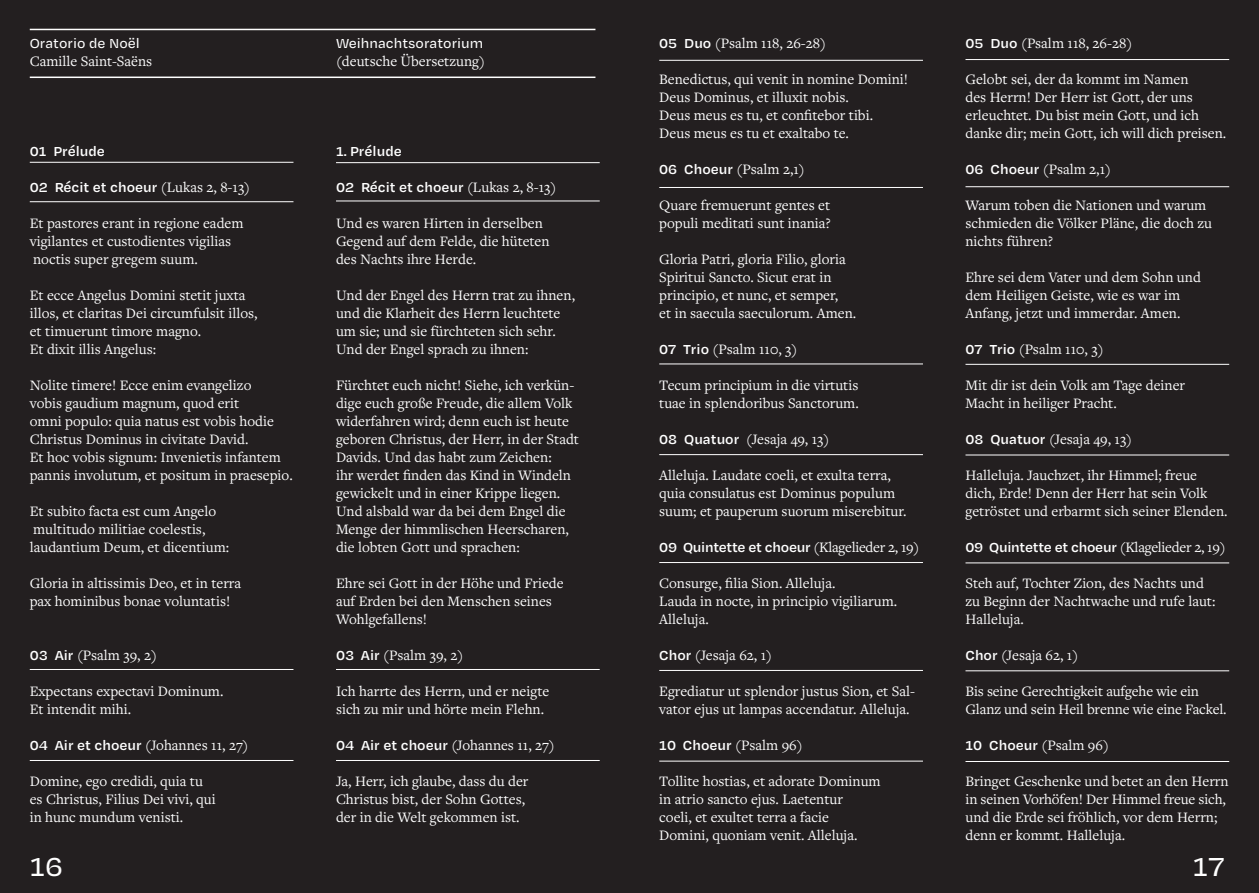
<style>
.page{position:relative;width:1259px;height:893px;background:#231f20}
.page>*{position:absolute;margin:0;border:0;box-sizing:border-box;transform-origin:0 0}
.t1{font:500 30px "Degular Text";color:#fff}
.t2{font:15px/18px "Freight Text Pro";color:#fff}
.t3{font:600 15px "Degular Text";color:#fff}
.t4{font:600 15px "Degular Text";letter-spacing:-.02em;color:#fff}
.t5{font:500 15px "Degular Text";color:#fff}
.s1{font-family:"Freight Text Pro";font-weight:400}
.s2{font-family:"Degular Text";font-weight:600}
</style>
<div class="page">
<hr style="left:30px;top:77px;width:565px;height:1px;background:#fff">
<hr style="left:30px;top:29px;width:565px;height:1px;background:#fff">
<hr style="left:30px;top:162px;width:263px;height:1px;background:#fff">
<hr style="left:336px;top:162px;width:264px;height:1px;background:#fff">
<hr style="left:30px;top:201px;width:263px;height:1px;background:#fff">
<hr style="left:336px;top:201px;width:264px;height:1px;background:#fff">
<hr style="left:30px;top:669px;width:263px;height:1px;background:#fff">
<hr style="left:336px;top:669px;width:264px;height:1px;background:#fff">
<hr style="left:336px;top:760px;width:264px;height:1px;background:#fff">
<hr style="left:30px;top:760px;width:263px;height:1px;background:#fff">
<hr style="left:659px;top:60px;width:264px;height:1px;background:#fff">
<hr style="left:965px;top:59px;width:264px;height:1px;background:#fff">
<hr style="left:659px;top:187px;width:264px;height:1px;background:#fff">
<hr style="left:965px;top:186px;width:264px;height:1px;background:#fff">
<hr style="left:659px;top:364px;width:264px;height:1px;background:#fff">
<hr style="left:659px;top:454px;width:264px;height:1px;background:#fff">
<hr style="left:659px;top:562px;width:264px;height:1px;background:#fff">
<hr style="left:659px;top:670px;width:264px;height:1px;background:#fff">
<hr style="left:659px;top:761px;width:264px;height:1px;background:#fff">
<hr style="left:965px;top:364px;width:264px;height:1px;background:#fff">
<hr style="left:965px;top:455px;width:264px;height:1px;background:#fff">
<hr style="left:965px;top:562px;width:264px;height:1px;background:#fff">
<hr style="left:965px;top:670px;width:264px;height:1px;background:#fff">
<hr style="left:965px;top:761px;width:264px;height:1px;background:#fff">
<p class="t5" style="left:30px;top:33px;width:112px">Oratorio de Noël</p>
<p class="t2" style="left:30px;top:51px;width:124px">Camille Saint-Saëns</p>
<p class="t3" style="left:30px;top:141px;width:77px">01 Prélude</p>
<p class="t3" style="left:30px;top:177px;width:222px">02 Récit et choeur <span class="s1">(Lukas 2, 8-13)</span></p>
<p class="t2" style="left:30px;top:213px;width:215px">Et pastores erant in regione eadem vigilantes et custodientes vigilias noctis super gregem suum.</p>
<p class="t2" style="left:30px;top:285px;width:229px">Et ecce Angelus Domini stetit juxta illos, et claritas Dei circumfulsit illos, et timuerunt timore magno.<br>Et dixit illis Angelus:</p>
<p class="t2" style="left:30px;top:375px;width:264px">Nolite timere! Ecce enim evangelizo<br>vobis gaudium magnum, quod erit<br>omni populo: quia natus est vobis hodie Christus Dominus in civitate David.<br>Et hoc vobis signum: Invenietis infantem pannis involutum, et positum in praesepio.</p>
<p class="t2" style="left:30px;top:501px;width:201px">Et subito facta est cum Angelo multitudo militiae coelestis, laudantium Deum, et dicentium:</p>
<p class="t2" style="left:30px;top:573px;width:213px">Gloria in altissimis Deo, et in terra pax hominibus bonae voluntatis!</p>
<p class="t2" style="left:30px;top:645px;width:129px"><span class="s2">03 Air</span> (Psalm 39, 2)</p>
<p class="t2" style="left:30px;top:681px;width:195px">Expectans expectavi Dominum.<br>Et intendit mihi.</p>
<p class="t2" style="left:30px;top:735px;width:220px"><span class="s2">04 Air et choeur</span> (Johannes 11, 27)</p>
<p class="t2" style="left:30px;top:771px;width:187px">Domine, ego credidi, quia tu es Christus, Filius Dei vivi, qui in hunc mundum venisti.</p>
<p class="t5" style="left:336px;top:33px;width:149px">Weihnachtsoratorium</p>
<p class="t2" style="left:336px;top:51px;width:150px">(deutsche Übersetzung)</p>
<p class="t3" style="left:336px;top:141px;width:67px">1. Prélude</p>
<p class="t3" style="left:336px;top:177px;width:222px">02 Récit et choeur <span class="s1">(Lukas 2, 8-13)</span></p>
<p class="t2" style="left:336px;top:213px;width:215px">Und es waren Hirten in derselben<br>Gegend auf dem Felde, die hüteten des Nachts ihre Herde.</p>
<p class="t2" style="left:336px;top:285px;width:240px">Und der Engel des Herrn trat zu ihnen, und die Klarheit des Herrn leuchtete um sie; und sie fürchteten sich sehr.<br>Und der Engel sprach zu ihnen:</p>
<p class="t2" style="left:336px;top:375px;width:245px">Fürchtet euch nicht! Siehe, ich verkün&shy;dige euch große Freude, die allem Volk widerfahren wird; denn euch ist heute geboren Christus, der Herr, in der Stadt Davids. Und das habt zum Zeichen:<br>ihr werdet finden das Kind in Windeln gewickelt und in einer Krippe liegen.<br>Und alsbald war da bei dem Engel die Menge der himmlischen Heerscharen, die lobten Gott und sprachen:</p>
<p class="t2" style="left:336px;top:573px;width:229px">Ehre sei Gott in der Höhe und Friede auf Erden bei den Menschen seines<br>Wohlgefallens!</p>
<p class="t2" style="left:336px;top:645px;width:129px"><span class="s2">03 Air</span> (Psalm 39, 2)</p>
<p class="t2" style="left:336px;top:681px;width:215px">Ich harrte des Herrn, und er neigte sich zu mir und hörte mein Flehn.</p>
<p class="t2" style="left:336px;top:735px;width:220px"><span class="s2">04 Air et choeur</span> (Johannes 11, 27)</p>
<p class="t2" style="left:336px;top:771px;width:194px">Ja, Herr, ich glaube, dass du der<br>Christus bist, der Sohn Gottes, der in die Welt gekommen ist.</p>
<p class="t2" style="left:659px;top:33px;width:168px"><span class="s2">05 Duo</span> (Psalm 118, 26-28)</p>
<p class="t2" style="left:659px;top:69px;width:250px">Benedictus, qui venit in nomine Domini!<br>Deus Dominus, et illuxit nobis.<br>Deus meus es tu, et confitebor tibi.<br>Deus meus es tu et exaltabo te.</p>
<p class="t2" style="left:659px;top:159px;width:147px"><span class="s2">06 Choeur</span> (Psalm 2,1)</p>
<p class="t2" style="left:659px;top:195px;width:173px">Quare fremuerunt gentes et populi meditati sunt inania?</p>
<p class="t2" style="left:659px;top:249px;width:198px">Gloria Patri, gloria Filio, gloria<br>Spiritui Sancto. Sicut erat in principio, et nunc, et semper,<br>et in saecula saeculorum. Amen.</p>
<p class="t2" style="left:659px;top:339px;width:140px"><span class="s2">07 Trio</span> (Psalm 110, 3)</p>
<p class="t2" style="left:659px;top:375px;width:201px">Tecum principium in die virtutis tuae in splendoribus Sanctorum.</p>
<p class="t2" style="left:659px;top:429px;width:172px"><span class="s2">08 Quatuor</span> (Jesaja 49, 13)</p>
<p class="t2" style="left:659px;top:465px;width:249px">Alleluja. Laudate coeli, et exulta terra, quia consulatus est Dominus populum suum; et pauperum suorum miserebitur.</p>
<p class="t4" style="left:659px;top:537px;width:262px">09 Quintette et choeur <span class="s1">(Klagelieder 2, 19)</span></p>
<p class="t2" style="left:659px;top:573px;width:239px">Consurge, filia Sion. Alleluja.<br>Lauda in nocte, in principio vigiliarum.<br>Alleluja.</p>
<p class="t2" style="left:659px;top:645px;width:114px"><span class="s2">Chor</span> (Jesaja 62, 1)</p>
<p class="t2" style="left:659px;top:681px;width:257px">Egrediatur ut splendor justus Sion, et Sal&shy;vator ejus ut lampas accendatur. Alleluja.</p>
<p class="t2" style="left:659px;top:735px;width:145px"><span class="s2">10 Choeur</span> (Psalm 96)</p>
<p class="t2" style="left:659px;top:771px;width:223px">Tollite hostias, et adorate Dominum in atrio sancto ejus. Laetentur<br>coeli, et exultet terra a facie Domini, quoniam venit. Alleluja.</p>
<p class="t2" style="left:965px;top:33px;width:168px"><span class="s2">05 Duo</span> (Psalm 118, 26-28)</p>
<p class="t2" style="left:965px;top:69px;width:262px">Gelobt sei, der da kommt im Namen<br>des Herrn! Der Herr ist Gott, der uns erleuchtet. Du bist mein Gott, und ich danke dir; mein Gott, ich will dich preisen.</p>
<p class="t2" style="left:965px;top:159px;width:147px"><span class="s2">06 Choeur</span> (Psalm 2,1)</p>
<p class="t2" style="left:965px;top:195px;width:248px">Warum toben die Nationen und warum schmieden die Völker Pläne, die doch zu nichts führen?</p>
<p class="t2" style="left:965px;top:267px;width:237px">Ehre sei dem Vater und dem Sohn und dem Heiligen Geiste, wie es war im<br>Anfang, jetzt und immerdar. Amen.</p>
<p class="t2" style="left:965px;top:339px;width:140px"><span class="s2">07 Trio</span> (Psalm 110, 3)</p>
<p class="t2" style="left:965px;top:375px;width:221px">Mit dir ist dein Volk am Tage deiner<br>Macht in heiliger Pracht.</p>
<p class="t2" style="left:965px;top:429px;width:168px"><span class="s2">08 Quatuor</span> (Jesaja 49, 13)</p>
<p class="t2" style="left:965px;top:465px;width:264px">Halleluja. Jauchzet, ihr Himmel; freue dich, Erde! Denn der Herr hat sein Volk getröstet und erbarmt sich seiner Elenden.</p>
<p class="t4" style="left:965px;top:537px;width:262px">09 Quintette et choeur <span class="s1">(Klagelieder 2, 19)</span></p>
<p class="t2" style="left:965px;top:573px;width:251px">Steh auf, Tochter Zion, des Nachts und zu Beginn der Nachtwache und rufe laut:<br>Halleluja.</p>
<p class="t2" style="left:965px;top:645px;width:114px"><span class="s2">Chor</span> (Jesaja 62, 1)</p>
<p class="t2" style="left:965px;top:681px;width:263px">Bis seine Gerechtigkeit aufgehe wie ein<br>Glanz und sein Heil brenne wie eine Fackel.</p>
<p class="t2" style="left:965px;top:735px;width:145px"><span class="s2">10 Choeur</span> (Psalm 96)</p>
<p class="t2" style="left:965px;top:771px;width:265px">Bringet Geschenke und betet an den Herrn in seinen Vorhöfen! Der Himmel freue sich, und die Erde sei fröhlich, vor dem Herrn; denn er kommt. Halleluja.</p>
<h1 class="t1" style="left:30px;top:847px;width:35px">16</h1>
<h1 class="t1" style="left:1192px;top:847px;width:35px">1 57</h1>
</div>
